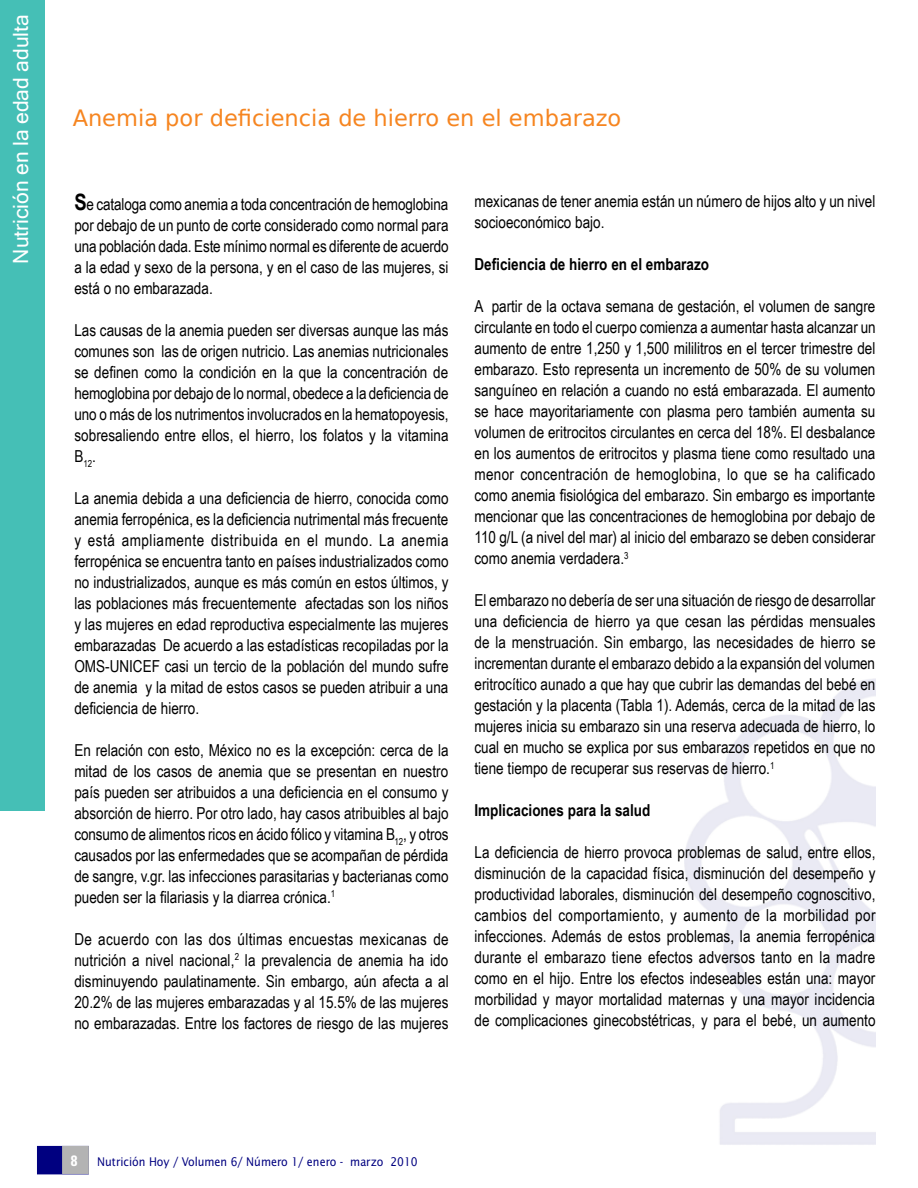
<style>
.page{position:relative;width:918px;height:1188px;background:#fff}
.page>*{position:absolute;margin:0;border:0;box-sizing:border-box;transform-origin:0 0}
.t1{font:22.5px "Bitstream Vera Sans";color:#f68520}
.t2{font:21px "Microsoft Sans Serif";color:#fff}
.t3{font:16.5px/21px "Arial Narrow";color:#000;text-align:justify}
.t4{font:700 16.5px "Arial Narrow";color:#000}
.t5{font:700 condensed 15px "Univers";color:#fff}
.t6{font:12px "Lucida Sans";color:#000080;scale:.9 1}
.s1{font-weight:700;font-size:22.5px}
</style>
<div class="page">
<div style="left:0;top:0;width:44px;height:810px;background:#45bfb6"></div>
<div style="left:37px;top:1146px;width:52px;height:28px;background:#000080"></div>
<div style="left:62px;top:1146px;width:27px;height:28px;background:#b3b3b3;border:2px solid #b3b3b3"></div>
<img style="left:684px;top:678px;width:191px;height:467px">
<p class="t2" style="left:9px;top:264px;width:251px;rotate:-90deg">Nutrición en la edad adulta</p>
<h1 class="t1" style="left:73px;top:105px;width:550px">Anemia por deficiencia de hierro en el embarazo</h1>
<p class="t3" style="left:74px;top:193px;width:376px"><span class="s1">S</span>e cataloga como anemia a toda concentración de hemoglobina por debajo de un punto de corte considerado como normal para una población dada. Este mínimo normal es diferente de acuerdo a la edad y sexo de la persona, y en el caso de las mujeres, si está o no embarazada.</p>
<p class="t3" style="left:74px;top:319px;width:376px">Las causas de la anemia pueden ser diversas aunque las más comunes son las de origen nutricio. Las anemias nutricionales se definen como la condición en la que la concentración de hemoglobina por debajo de lo normal, obedece a la deficiencia de uno o más de los nutrimentos involucrados en la hematopoyesis, sobresaliendo entre ellos, el hierro, los folatos y la vitamina B<sub>12</sub>.</p>
<p class="t3" style="left:74px;top:487px;width:376px">La anemia debida a una deficiencia de hierro, conocida como anemia ferropénica, es la deficiencia nutrimental más frecuente y está ampliamente distribuida en el mundo. La anemia ferropénica se encuentra tanto en países industrializados como no industrializados, aunque es más común en estos últimos, y las poblaciones más frecuentemente afectadas son los niños y las mujeres en edad reproductiva especialmente las mujeres embarazadas De acuerdo a las estadísticas recopiladas por la OMS-UNICEF casi un tercio de la población del mundo sufre de anemia y la mitad de estos casos se pueden atribuir a una deficiencia de hierro.</p>
<p class="t3" style="left:74px;top:739px;width:376px">En relación con esto, México no es la excepción: cerca de la mitad de los casos de anemia que se presentan en nuestro país pueden ser atribuidos a una deficiencia en el consumo y absorción de hierro. Por otro lado, hay casos atribuibles al bajo consumo de alimentos ricos en ácido fólico y vitamina B<sub>12</sub>, y otros causados por las enfermedades que se acompañan de pérdida de sangre, v.gr. las infecciones parasitarias y bacterianas como pueden ser la filariasis y la diarrea crónica.<sup>1</sup></p>
<p class="t3" style="left:74px;top:928px;width:376px">De acuerdo con las dos últimas encuestas mexicanas de nutrición a nivel nacional,<sup>2</sup> la prevalencia de anemia ha ido disminuyendo paulatinamente. Sin embargo, aún afecta a al 20.2% de las mujeres embarazadas y al 15.5% de las mujeres no embarazadas. Entre los factores de riesgo de las mujeres</p>
<p class="t3" style="left:474px;top:191px;width:402px">mexicanas de tener anemia están un número de hijos alto y un nivel socioeconómico bajo.</p>
<p class="t4" style="left:474px;top:255px;width:236px">Deficiencia de hierro en el embarazo</p>
<p class="t3" style="left:474px;top:296px;width:403px">A partir de la octava semana de gestación, el volumen de sangre circulante en todo el cuerpo comienza a aumentar hasta alcanzar un aumento de entre 1,250 y 1,500 mililitros en el tercer trimestre del embarazo. Esto representa un incremento de 50% de su volumen sanguíneo en relación a cuando no está embarazada. El aumento se hace mayoritariamente con plasma pero también aumenta su volumen de eritrocitos circulantes en cerca del 18%. El desbalance en los aumentos de eritrocitos y plasma tiene como resultado una menor concentración de hemoglobina, lo que se ha calificado como anemia fisiológica del embarazo. Sin embargo es importante mencionar que las concentraciones de hemoglobina por debajo de 110 g/L (a nivel del mar) al inicio del embarazo se deben considerar como anemia verdadera.<sup>3</sup></p>
<p class="t3" style="left:474px;top:590px;width:403px">El embarazo no debería de ser una situación de riesgo de desarrollar una deficiencia de hierro ya que cesan las pérdidas mensuales de la menstruación. Sin embargo, las necesidades de hierro se incrementan durante el embarazo debido a la expansión del volumen eritrocítico aunado a que hay que cubrir las demandas del bebé en gestación y la placenta (Tabla 1). Además, cerca de la mitad de las mujeres inicia su embarazo sin una reserva adecuada de hierro, lo cual en mucho se explica por sus embarazos repetidos en que no tiene tiempo de recuperar sus reservas de hierro.<sup>1</sup></p>
<p class="t4" style="left:474px;top:801px;width:177px">Implicaciones para la salud</p>
<p class="t3" style="left:474px;top:842px;width:403px">La deficiencia de hierro provoca problemas de salud, entre ellos, disminución de la capacidad física, disminución del desempeño y productividad laborales, disminución del desempeño cognoscitivo, cambios del comportamiento, y aumento de la morbilidad por infecciones. Además de estos problemas, la anemia ferropénica durante el embarazo tiene efectos adversos tanto en la madre como en el hijo. Entre los efectos indeseables están una: mayor morbilidad y mayor mortalidad maternas y una mayor incidencia de complicaciones ginecobstétricas, y para el bebé, un aumento</p>
<p class="t5" style="left:71px;top:1152px;width:8px">8</p>
<p class="t6" style="left:97px;top:1155px;width:358px">Nutrición Hoy / Volumen 6/ Número 1/ enero - marzo 2010</p>
</div>
